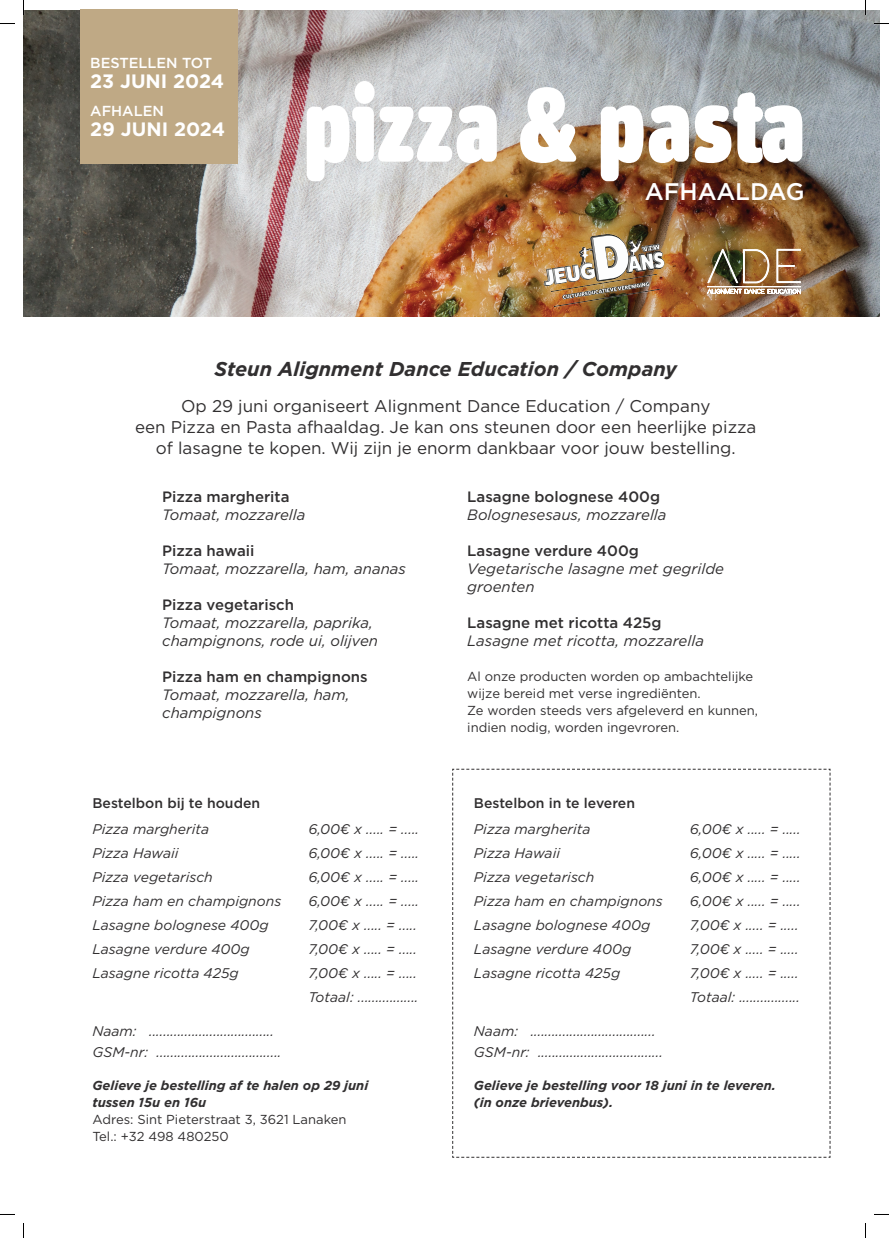
<style>
.page{position:relative;width:889px;height:1238px;background:#fff}
.page>*{position:absolute;margin:0;border:0;box-sizing:border-box;transform-origin:0 0}
.t1{font:900 105px "Unit Rounded Pro";color:#fff;scale:.87 1}
.t2{font:500 24px "Gotham";color:#fff}
.t3{font:italic 700 20px "Gotham";color:#312f30}
.t4{font:700 19.3px "Gotham";color:#fff}
.t5{font:17px/21px "Gotham";color:#312f30;text-align:center}
.t6{font:italic 15px/18px "Gotham";color:#312f30}
.t7{font:500 15px "Gotham";color:#312f30}
.t8{font:500 14.5px "Gotham";color:#fff}
.t9{font:italic 14px/24px "Gotham";color:#312f30}
.t10{font:500 14px "Gotham";color:#312f30}
.t11{font:13px/17px "Gotham";color:#312f30}
.t12{font:italic 700 13px/17px "Gotham";color:#312f30}
</style>
<div class="page">
<svg style="left:452px;top:768px;width:379px;height:390px"></svg>
<img style="left:23px;top:10px;width:857px;height:306px">
<img style="left:707px;top:249px;width:94px;height:46px">
<div style="left:80px;top:9px;width:157px;height:155px;background:#bfa985"></div>
<img style="left:536px;top:227px;width:135px;height:83px">
<svg style="left:0;top:23px;width:15px;height:1px"></svg>
<svg style="left:874px;top:23px;width:15px;height:1px"></svg>
<svg style="left:0;top:1214px;width:15px;height:1px"></svg>
<svg style="left:874px;top:1214px;width:15px;height:1px"></svg>
<svg style="left:23px;top:0;width:1px;height:15px"></svg>
<svg style="left:23px;top:1223px;width:1px;height:15px"></svg>
<svg style="left:865px;top:0;width:1px;height:15px"></svg>
<svg style="left:865px;top:1223px;width:1px;height:15px"></svg>
<p class="t8" style="left:90px;top:53px;width:123px">BESTELLEN TOT</p>
<h3 class="t4" style="left:90px;top:68px;width:136px">23 JUNI 2024</h3>
<p class="t8" style="left:90px;top:101px;width:75px">AFHALEN</p>
<h3 class="t4" style="left:90px;top:116px;width:136px">29 JUNI 2024</h3>
<h1 class="t1" style="left:304px;top:49px;width:577px">pizza &amp; pasta</h1>
<h2 class="t2" style="left:645px;top:176px;width:161px">AFHAALDAG</h2>
<h3 class="t3" style="left:214px;top:355px;width:464px">Steun Alignment Dance Education / Company</h3>
<p class="t5" style="left:135px;top:395px;width:623px">Op 29 juni organiseert Alignment Dance Education / Company<br>een Pizza en Pasta afhaaldag. Je kan ons steunen door een heerlijke pizza of lasagne te kopen. Wij zijn je enorm dankbaar voor jouw bestelling.</p>
<p class="t7" style="left:162px;top:487px;width:129px">Pizza margherita</p>
<p class="t6" style="left:162px;top:506px;width:145px">Tomaat, mozzarella</p>
<p class="t7" style="left:162px;top:541px;width:94px">Pizza hawaii</p>
<p class="t6" style="left:162px;top:560px;width:245px">Tomaat, mozzarella, ham, ananas</p>
<p class="t7" style="left:162px;top:595px;width:133px">Pizza vegetarisch</p>
<p class="t6" style="left:162px;top:614px;width:217px">Tomaat, mozzarella, paprika, champignons, rode ui, olijven</p>
<p class="t7" style="left:162px;top:667px;width:207px">Pizza ham en champignons</p>
<p class="t6" style="left:162px;top:686px;width:189px">Tomaat, mozzarella, ham, champignons</p>
<p class="t7" style="left:467px;top:487px;width:194px">Lasagne bolognese 400g</p>
<p class="t6" style="left:467px;top:506px;width:201px">Bolognesesaus, mozzarella</p>
<p class="t7" style="left:467px;top:541px;width:173px">Lasagne verdure 400g</p>
<p class="t6" style="left:467px;top:560px;width:258px">Vegetarische lasagne met gegrilde groenten</p>
<p class="t7" style="left:467px;top:613px;width:196px">Lasagne met ricotta 425g</p>
<p class="t6" style="left:467px;top:632px;width:238px">Lasagne met ricotta, mozzarella</p>
<p class="t11" style="left:467px;top:668px;width:292px">Al onze producten worden op ambachtelijke wijze bereid met verse ingrediënten.<br>Ze worden steeds vers afgeleverd en kunnen, indien nodig, worden ingevroren.</p>
<p class="t10" style="left:92px;top:794px;width:169px">Bestelbon bij te houden</p>
<p class="t9" style="left:92px;top:817px;width:118px">Pizza margherita</p>
<p class="t9" style="left:308px;top:817px;width:112px">6,00€ x ..... = .....</p>
<p class="t9" style="left:92px;top:841px;width:88px">Pizza Hawaii</p>
<p class="t9" style="left:308px;top:841px;width:112px">6,00€ x ..... = .....</p>
<p class="t9" style="left:92px;top:865px;width:122px">Pizza vegetarisch</p>
<p class="t9" style="left:308px;top:865px;width:112px">6,00€ x ..... = .....</p>
<p class="t9" style="left:92px;top:889px;width:190px">Pizza ham en champignons</p>
<p class="t9" style="left:308px;top:889px;width:112px">6,00€ x ..... = .....</p>
<p class="t9" style="left:92px;top:913px;width:178px">Lasagne bolognese 400g</p>
<p class="t9" style="left:308px;top:913px;width:110px">7,00€ x ..... = .....</p>
<p class="t9" style="left:92px;top:937px;width:159px">Lasagne verdure 400g</p>
<p class="t9" style="left:308px;top:937px;width:110px">7,00€ x ..... = .....</p>
<p class="t9" style="left:92px;top:961px;width:148px">Lasagne ricotta 425g</p>
<p class="t9" style="left:308px;top:961px;width:112px">7,00€ x ..... = .....<br>Totaal: .................</p>
<p class="t9" style="left:92px;top:1020px;width:191px;line-height:21px">Naam: ...................................<br>GSM-nr: ...................................</p>
<p class="t12" style="left:92px;top:1076px;width:277px">Gelieve je bestelling af te halen op 29 juni tussen 15u en 16u</p>
<p class="t11" style="left:92px;top:1110px;width:255px">Adres: Sint Pieterstraat 3, 3621 Lanaken<br>Tel.: +32 498 480250</p>
<p class="t10" style="left:474px;top:794px;width:163px">Bestelbon in te leveren</p>
<p class="t9" style="left:474px;top:817px;width:118px">Pizza margherita</p>
<p class="t9" style="left:690px;top:817px;width:112px">6,00€ x ..... = .....</p>
<p class="t9" style="left:474px;top:841px;width:88px">Pizza Hawaii</p>
<p class="t9" style="left:690px;top:841px;width:112px">6,00€ x ..... = .....</p>
<p class="t9" style="left:474px;top:865px;width:122px">Pizza vegetarisch</p>
<p class="t9" style="left:690px;top:865px;width:112px">6,00€ x ..... = .....</p>
<p class="t9" style="left:474px;top:889px;width:190px">Pizza ham en champignons</p>
<p class="t9" style="left:690px;top:889px;width:112px">6,00€ x ..... = .....</p>
<p class="t9" style="left:474px;top:913px;width:178px">Lasagne bolognese 400g</p>
<p class="t9" style="left:690px;top:913px;width:110px">7,00€ x ..... = .....</p>
<p class="t9" style="left:474px;top:937px;width:159px">Lasagne verdure 400g</p>
<p class="t9" style="left:690px;top:937px;width:110px">7,00€ x ..... = .....</p>
<p class="t9" style="left:474px;top:961px;width:148px">Lasagne ricotta 425g</p>
<p class="t9" style="left:690px;top:961px;width:112px">7,00€ x ..... = .....<br>Totaal: .................</p>
<p class="t9" style="left:474px;top:1020px;width:191px;line-height:21px">Naam: ...................................<br>GSM-nr: ...................................</p>
<p class="t12" style="left:474px;top:1076px;width:303px">Gelieve je bestelling voor 18 juni in te leveren. (in onze brievenbus).</p>
</div>
